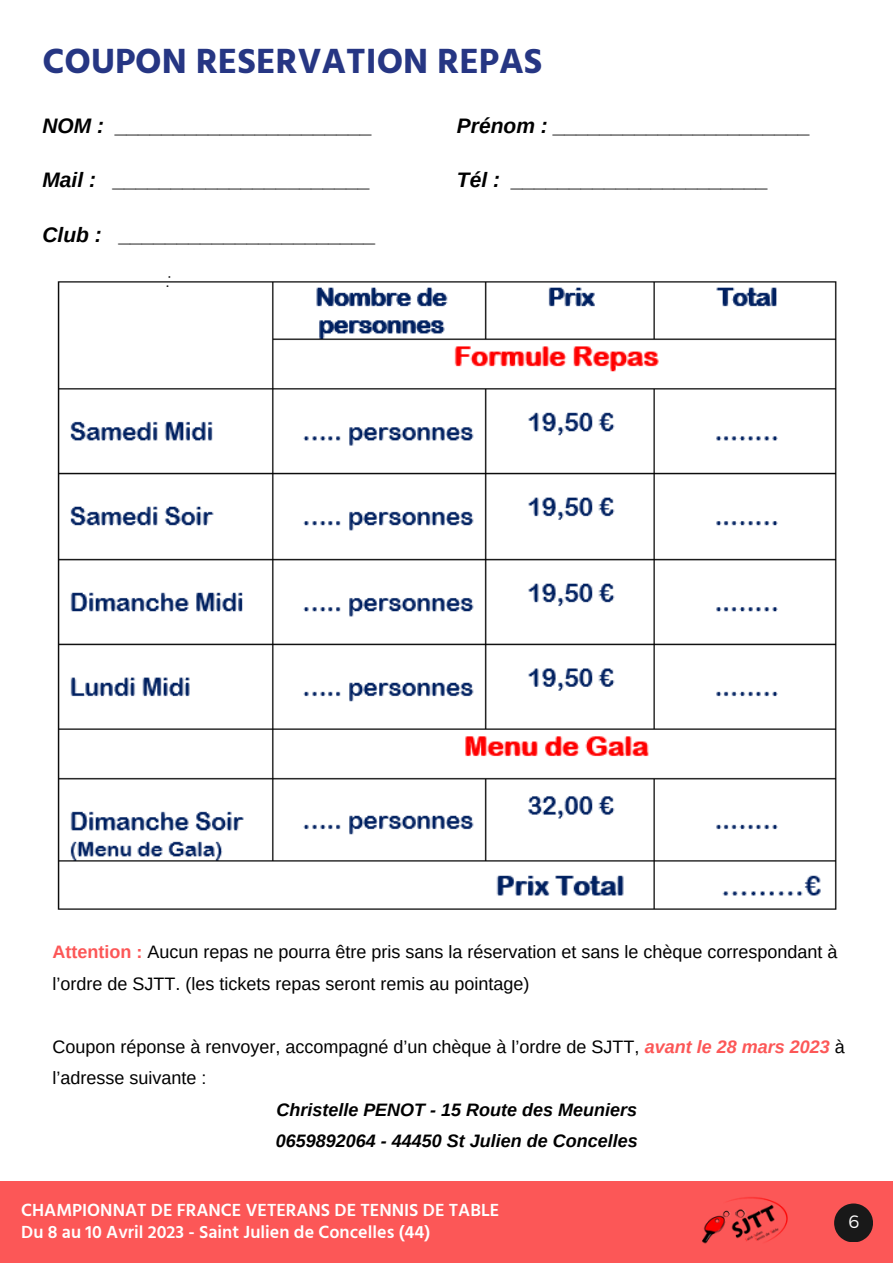
<style>
.page{position:relative;width:893px;height:1264px;background:#fff}
.page>*{position:absolute;margin:0;border:0;box-sizing:border-box;transform-origin:0 0}
.t1{font:700 36px "Hind Siliguri";color:#263683}
.t2{font:italic 700 21px "Arimo";color:#000}
.t3{font:italic 300 21px "Montserrat";color:#000}
.t4{font:18px/31.5px "Arimo";color:#000}
.t5{font:600 18px/21.3px "Hind Siliguri";color:#fff}
.t6{font:italic 700 18px/31.5px "Arimo";color:#000}
.t7{font:300 18px "Montserrat";color:#fff}
.s1{font-weight:700;color:#fc5757}
.s2{font-weight:700;font-style:italic;color:#fc5757}
</style>
<div class="page">
<div style="left:0;top:1181px;width:892px;height:81px;background:#fc5757"></div>
<img style="left:702px;top:1197px;width:86px;height:47px">
<svg style="left:834px;top:1203px;width:39px;height:39px"></svg>
<img style="left:57px;top:281px;width:780px;height:629px">
<h1 class="t1" style="left:42px;top:39px;width:501px">COUPON RESERVATION REPAS</h1>
<p class="t2" style="left:42px;top:114px;width:331px">NOM : ______________________</p>
<p class="t2" style="left:457px;top:114px;width:355px">Prénom : ______________________</p>
<p class="t2" style="left:42px;top:168px;width:329px">Mail : ______________________</p>
<p class="t2" style="left:457px;top:168px;width:313px">Tél : ______________________</p>
<p class="t2" style="left:42px;top:222px;width:335px">Club : ______________________</p>
<p class="t3" style="left:166px;top:266px;width:6px">:</p>
<p class="t4" style="left:53px;top:936px;width:786px"><span class="s1">Attention :</span> Aucun repas ne pourra être pris sans la réservation et sans le chèque correspondant à l’ordre de SJTT. (les tickets repas seront remis au pointage)</p>
<p class="t4" style="left:53px;top:1030px;width:793px">Coupon réponse à renvoyer, accompagné d’un chèque à l’ordre de SJTT, <span class="s2">avant le 28 mars 2023</span> à l’adresse suivante :</p>
<p class="t6" style="left:276px;top:1093px;width:363px">Christelle PENOT - 15 Route des Meuniers<br>0659892064 - 44450 St Julien de Concelles</p>
<p class="t5" style="left:21px;top:1199px;width:479px">CHAMPIONNAT DE FRANCE VETERANS DE TENNIS DE TABLE<br>Du 8 au 10 Avril 2023 - Saint Julien de Concelles (44)</p>
<p class="t7" style="left:848px;top:1210px;width:12px">6</p>
</div>
